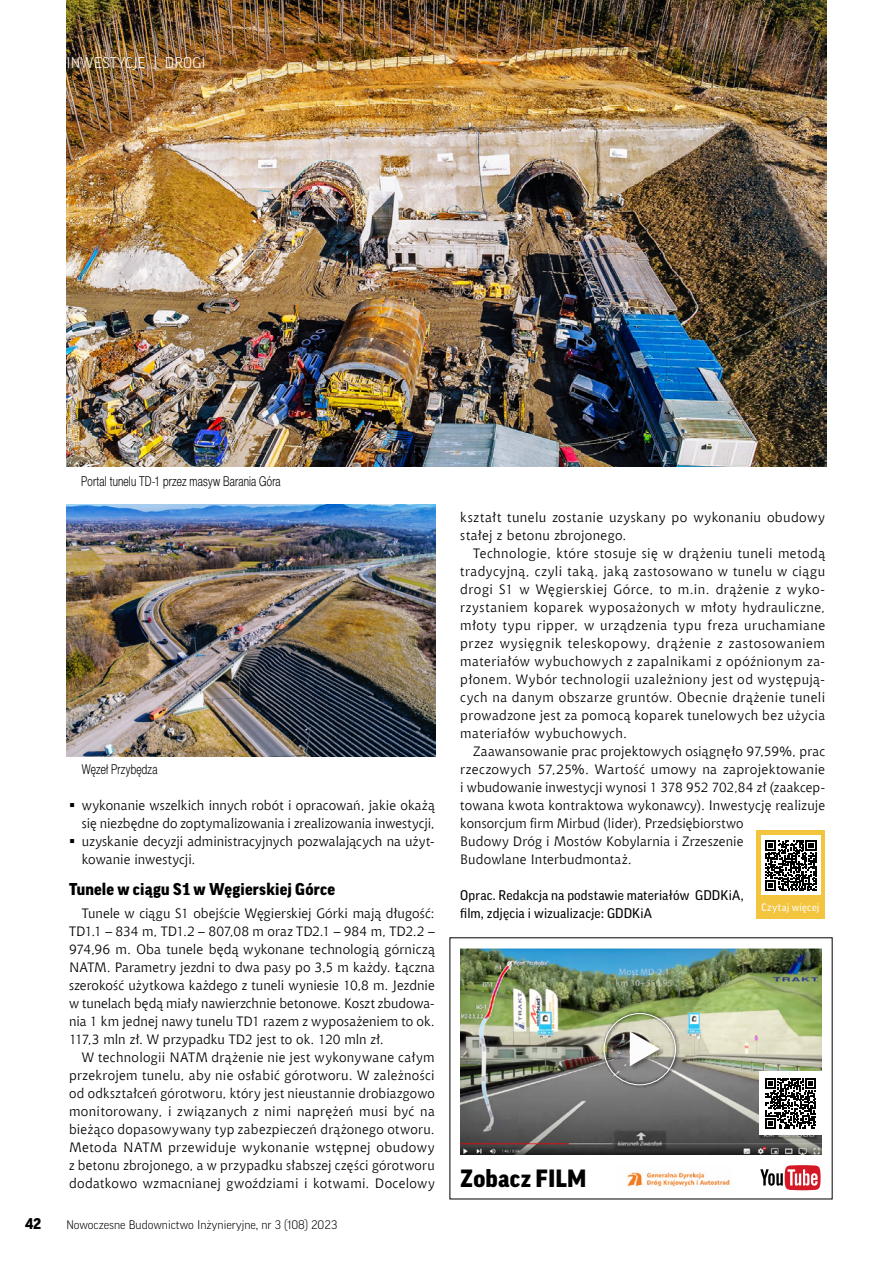
<style>
.page{position:relative;width:893px;height:1263px;background:#fff}
.page>*{position:absolute;margin:0;border:0;box-sizing:border-box;transform-origin:0 0}
.t1{font:900 24.15px "Good Pro";letter-spacing:.005em;color:#000}
.t2{font:900 16.5px "Good Pro";letter-spacing:.01em;color:#000}
.t3{font:300 15px "Good Pro";letter-spacing:.01em;color:#fff}
.t4{font:900 15px "Good Pro";color:#000}
.t5{font:13.5px/18px "Chianti EU";letter-spacing:.015em;color:#000;text-align:justify}
.t6{font:13.5px/18px "Good Pro";letter-spacing:.01em;color:#000}
.t7{font:13.5px "Switzer Cnd EFN Light";letter-spacing:.015em;color:#000;scale:.9 1}
.t8{font:300 12px "Good Pro";color:#000}
.t9{font:10.5px "Good Pro";letter-spacing:.02em;color:#fff}
</style>
<div class="page">
<img style="left:66px;top:0;width:760px;height:467px">
<img style="left:627px;top:1171px;width:103px;height:16px">
<img style="left:460px;top:948px;width:362px;height:206px">
<div style="left:759px;top:1071px;width:63px;height:64px;background:#fff"></div>
<svg style="left:765px;top:1078px;width:51px;height:51px"></svg>
<svg style="left:760px;top:1165px;width:61px;height:25px"></svg>
<svg style="left:599px;top:1008px;width:82px;height:82px;background:#93997e"></svg>
<svg style="left:604px;top:1013px;width:72px;height:72px;background:#a5a698"></svg>
<div style="left:756px;top:830px;width:69px;height:89px;background:#f3c43d"></div>
<div style="left:761px;top:835px;width:60px;height:60px;background:#fff"></div>
<svg style="left:765px;top:840px;width:51px;height:51px"></svg>
<img style="left:66px;top:504px;width:370px;height:252px">
<p class="t3" style="left:66px;top:54px;width:141px">INWESTYCJE | DROGI</p>
<p class="t7" style="left:81px;top:473px;width:223px">Portal tunelu TD-1 przez masyw Barania Góra</p>
<p class="t7" style="left:82px;top:761px;width:86px">Węzeł Przybędza</p>
<p class="t5" style="left:82px;top:796px;width:354px">wykonanie wszelkich innych robót i opracowań, jakie okażą się niezbędne do zoptymalizowania i zrealizowania inwestycji, uzyskanie decyzji administracyjnych pozwalających na użyt&shy;kowanie inwestycji.</p>
<p class="t2" style="left:69px;top:880px;width:268px">Tunele w ciągu S1 w Węgierskiej Górce</p>
<p class="t5" style="left:69px;top:904px;width:367px;text-align:left;text-indent:13px">Tunele w ciągu S1 obejście Węgierskiej Górki mają długość:<br>TD1.1 – 834 m, TD1.2 – 807,08 m oraz TD2.1 – 984 m, TD2.2 – 974,96 m. Oba tunele będą wykonane technologią górniczą NATM. Parametry jezdni to dwa pasy po 3,5 m każdy. Łączna szerokość użytkowa każdego z tuneli wyniesie 10,8 m. Jezdnie w tunelach będą miały nawierzchnie betonowe. Koszt zbudowa&shy;nia 1 km jednej nawy tunelu TD1 razem z wyposażeniem to ok.<br>117,3 mln zł. W przypadku TD2 jest to ok. 120 mln zł.</p>
<p class="t5" style="left:69px;top:1048px;width:367px;text-indent:13px">W technologii NATM drążenie nie jest wykonywane całym przekrojem tunelu, aby nie osłabić górotworu. W zależności od odkształceń górotworu, który jest nieustannie drobiazgowo monitorowany, i związanych z nimi naprężeń musi być na bieżąco dopasowywany typ zabezpieczeń drążonego otworu.<br>Metoda NATM przewiduje wykonanie wstępnej obudowy z betonu zbrojonego, a w przypadku słabszej części górotworu dodatkowo wzmacnianej gwoździami i kotwami. Docelowy</p>
<p class="t4" style="left:25px;top:1215px;width:17px">42</p>
<p class="t8" style="left:66px;top:1218px;width:273px">Nowoczesne Budownictwo Inżynieryjne, nr 3 (108) 2023</p>
<p class="t5" style="left:460px;top:508px;width:366px">kształt tunelu zostanie uzyskany po wykonaniu obudowy stałej z betonu zbrojonego.</p>
<p class="t5" style="left:460px;top:544px;width:366px;text-indent:13px">Technologie, które stosuje się w drążeniu tuneli metodą tradycyjną, czyli taką, jaką zastosowano w tunelu w ciągu drogi S1 w Węgierskiej Górce, to m.in. drążenie z wyko&shy;rzystaniem koparek wyposażonych w młoty hydrauliczne, młoty typu ripper, w urządzenia typu freza uruchamiane przez wysięgnik teleskopowy, drążenie z zastosowaniem materiałów wybuchowych z zapalnikami z opóźnionym za&shy;płonem. Wybór technologii uzależniony jest od występują&shy;cych na danym obszarze gruntów. Obecnie drążenie tuneli prowadzone jest za pomocą koparek tunelowych bez użycia materiałów wybuchowych.</p>
<p class="t5" style="left:460px;top:742px;width:366px;text-align:left;text-indent:13px">Zaawansowanie prac projektowych osiągnęło 97,59%, prac rzeczowych 57,25%. Wartość umowy na zaprojektowanie i wbudowanie inwestycji wynosi 1 378 952 702,84 zł (zaakcep&shy;towana kwota kontraktowa wykonawcy). Inwestycję realizuje konsorcjum firm Mirbud (lider), Przedsiębiorstwo<br>Budowy Dróg i Mostów Kobylarnia i Zrzeszenie<br>Budowlane Interbudmontaż.</p>
<p class="t6" style="left:460px;top:886px;width:285px">Oprac. Redakcja na podstawie materiałów GDDKiA, film, zdjęcia i wizualizacje: GDDKiA</p>
<p class="t9" style="left:761px;top:901px;width:60px">Czytaj więcej</p>
<h1 class="t1" style="left:460px;top:1164px;width:128px">Zobacz FILM</h1>
</div>
